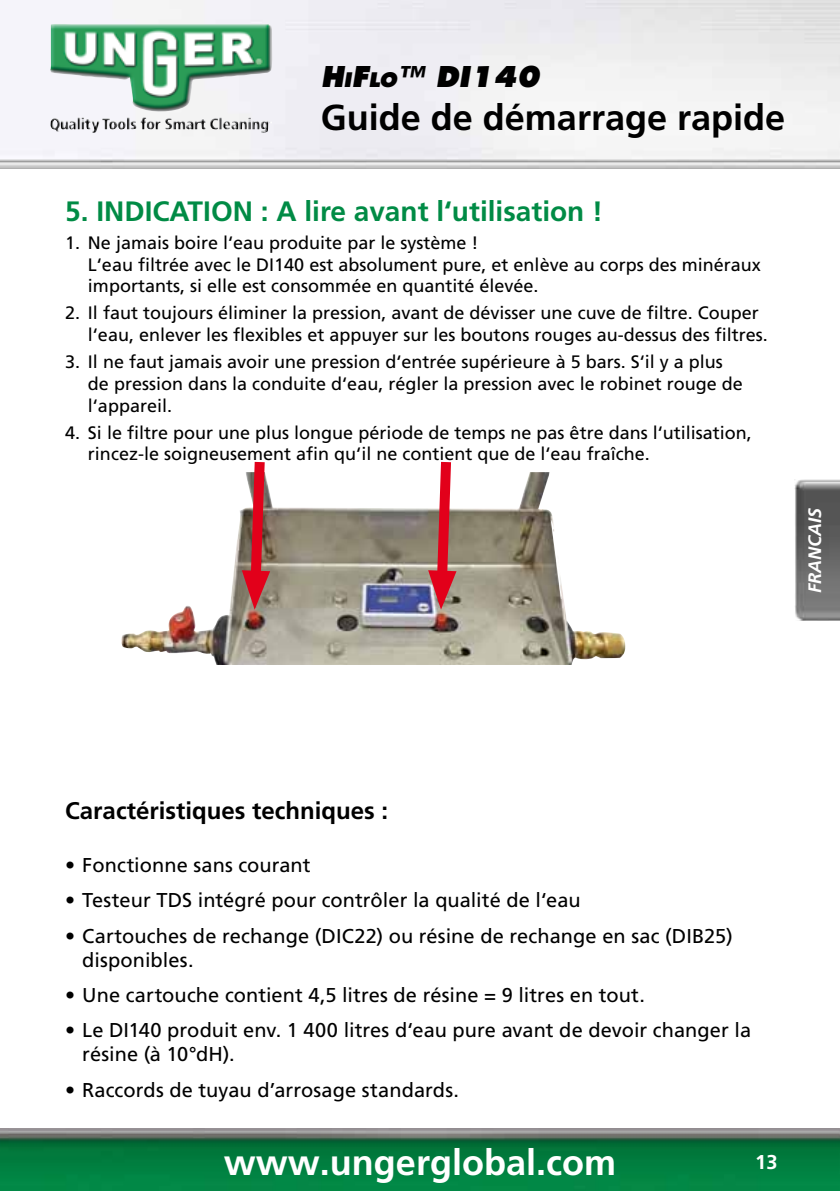
<style>
.page{position:relative;width:840px;height:1191px;background:#fff}
.page>*{position:absolute;margin:0;border:0;box-sizing:border-box;transform-origin:0 0}
.t1{font:700 36px "Frutiger LT Pro";color:#000}
.t2{font:700 36px "Frutiger LT Pro";color:#fff}
.t3{font:700 28px "Frutiger LT Pro";color:#008b45}
.t4{font:italic 800 28px "Futura Com";color:#000}
.t5{font:700 24px "Frutiger LT Pro";color:#000}
.t6{font:20px/24px "Frutiger LT Pro";letter-spacing:.005em;color:#000}
.t7{font:700 20px "Frutiger LT Pro";color:#fff}
.t8{font:18px/21.6px "Frutiger LT Pro";color:#000}
.t9{font:italic 700 18px "Frutiger LT Pro";color:#fff}
.s1{font-size:19.6px}
</style>
<div class="page">
<img style="left:0;top:0;width:839px;height:169px">
<img style="left:50px;top:24px;width:223px;height:107px">
<img style="left:0;top:1128px;width:839px;height:63px">
<img style="left:121px;top:472px;width:505px;height:193px">
<svg style="left:242px;top:461px;width:28px;height:148px;background:#b55759"></svg>
<svg style="left:428px;top:461px;width:28px;height:148px"></svg>
<img style="left:794px;top:479px;width:45px;height:142px">
<h2 class="t4" style="left:320px;top:57px;width:220px">H<span class="s1">i</span>F<span class="s1">lo</span>™ DI140</h2>
<h1 class="t1" style="left:320px;top:96px;width:466px">Guide de démarrage rapide</h1>
<h2 class="t3" style="left:65px;top:195px;width:539px">5. INDICATION : A lire avant l‘utilisation !</h2>
<p class="t8" style="left:88px;top:232px;width:674px;text-indent:-23px">1. Ne jamais boire l‘eau produite par le système !<br>L‘eau filtrée avec le DI140 est absolument pure, et enlève au corps des minéraux importants, si elle est consommée en quantité élevée.</p>
<p class="t8" style="left:88px;top:302px;width:681px;text-indent:-23px">2. Il faut toujours éliminer la pression, avant de dévisser une cuve de filtre. Couper l‘eau, enlever les flexibles et appuyer sur les boutons rouges au-dessus des filtres.</p>
<p class="t8" style="left:88px;top:351px;width:656px;text-indent:-23px">3. Il ne faut jamais avoir une pression d‘entrée supérieure à 5 bars. S‘il y a plus de pression dans la conduite d‘eau, régler la pression avec le robinet rouge de l‘appareil.</p>
<p class="t8" style="left:88px;top:422px;width:665px;text-indent:-23px">4. Si le filtre pour une plus longue période de temps ne pas être dans l‘utilisation, rincez-le soigneusement afin qu‘il ne contient que de l‘eau fraîche.</p>
<p class="t9" style="left:804px;top:593px;width:86px;rotate:-90deg">FRANCAIS</p>
<h3 class="t5" style="left:65px;top:796px;width:324px">Caractéristiques techniques :</h3>
<p class="t6" style="left:65px;top:853px;width:247px">• Fonctionne sans courant</p>
<p class="t6" style="left:65px;top:888px;width:516px">• Testeur TDS intégré pour contrôler la qualité de l‘eau</p>
<p class="t6" style="left:82px;top:923px;width:651px;text-indent:-17px">• Cartouches de rechange (DIC22) ou résine de rechange en sac (DIB25) disponibles.</p>
<p class="t6" style="left:65px;top:983px;width:581px">• Une cartouche contient 4,5 litres de résine = 9 litres en tout.</p>
<p class="t6" style="left:82px;top:1018px;width:670px;text-indent:-17px">• Le DI140 produit env. 1 400 litres d‘eau pure avant de devoir changer la résine (à 10°dH).</p>
<p class="t6" style="left:65px;top:1077px;width:395px">• Raccords de tuyau d’arrosage standards.</p>
<h1 class="t2" style="left:224px;top:1141px;width:394px">www.ungerglobal.com</h1>
<p class="t7" style="left:754px;top:1150px;width:24px">13</p>
</div>
